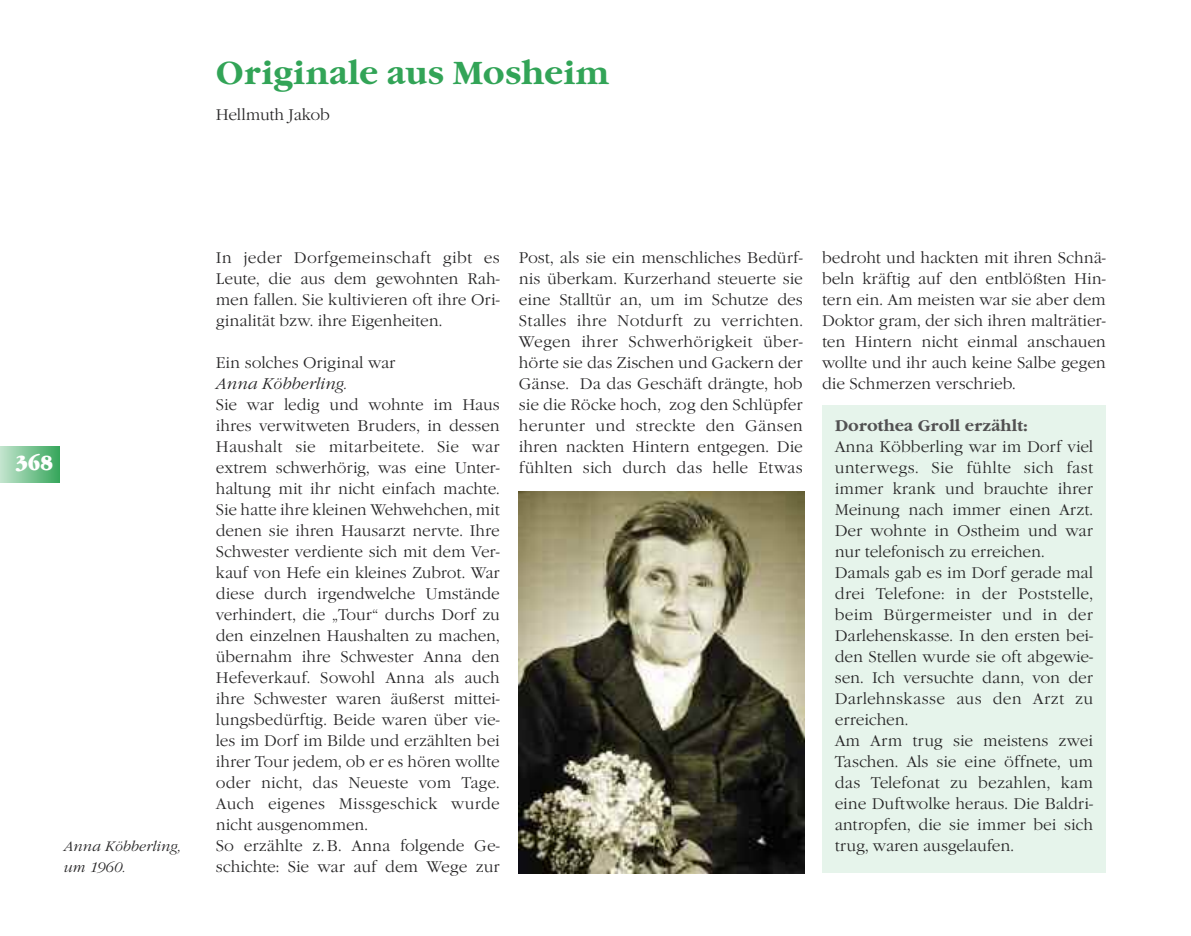
<style>
.page{position:relative;width:1191px;height:936px;background:#fff}
.page>*{position:absolute;margin:0;border:0;box-sizing:border-box;transform-origin:0 0}
.t1{font:700 33px "Garamond Nova";color:#32a457}
.t2{font:21px "Garamond Nova Ultra";color:#fff;scale:.85 1}
.t3{font:300 16.05px/21px "Garamond Nova";color:#272627;text-align:justify}
.t4{font:700 16.05px "Garamond Nova";color:#525152}
.t5{font:italic 300 16.05px "Garamond Nova";color:#272627}
.t6{font:italic 300 14.25px/21px "Garamond Nova";color:#272627}
</style>
<div class="page">
<div style="left:0;top:446px;width:59px;height:36px;background:linear-gradient(to right,#c4e5cf,#38a75d)"></div>
<div style="left:822px;top:405px;width:284px;height:468px;background:#e6f4eb"></div>
<img style="left:519px;top:491px;width:285px;height:382px">
<h1 class="t1" style="left:216px;top:53px;width:395px">Originale aus Mosheim</h1>
<p class="t3" style="left:216px;top:104px;width:116px">Hellmuth Jakob</p>
<h2 class="t2" style="left:15px;top:451px;width:46px">368</h2>
<p class="t6" style="left:64px;top:835px;width:119px">Anna Köbberling, um 1960.</p>
<p class="t3" style="left:216px;top:247px;width:285px">In jeder Dorfgemeinschaft gibt es Leute, die aus dem gewohnten Rah&shy;men fallen. Sie kultivieren oft ihre Ori&shy;ginalität bzw. ihre Eigenheiten.</p>
<p class="t3" style="left:216px;top:352px;width:181px">Ein solches Original war</p>
<p class="t5" style="left:216px;top:374px;width:134px">Anna Köbberling.</p>
<p class="t3" style="left:216px;top:394px;width:285px;text-align:left">Sie war ledig und wohnte im Haus ihres verwitweten Bruders, in dessen Haushalt sie mitarbeitete. Sie war extrem schwerhörig, was eine Unter&shy;haltung mit ihr nicht einfach machte.<br>Sie hatte ihre kleinen Wehwehchen, mit denen sie ihren Hausarzt nervte. Ihre Schwester verdiente sich mit dem Ver&shy;kauf von Hefe ein kleines Zubrot. War diese durch irgendwelche Umstände verhindert, die „Tour“ durchs Dorf zu den einzelnen Haushalten zu machen, übernahm ihre Schwester Anna den Hefeverkauf. Sowohl Anna als auch ihre Schwester waren äußerst mittei&shy;lungsbedürftig. Beide waren über vie&shy;les im Dorf im Bilde und erzählten bei ihrer Tour jedem, ob er es hören wollte oder nicht, das Neueste vom Tage.<br>Auch eigenes Missgeschick wurde nicht ausgenommen.<br>So erzählte z.B. Anna folgende Ge&shy;schichte: Sie war auf dem Wege zur</p>
<p class="t3" style="left:519px;top:247px;width:285px">Post, als sie ein menschliches Bedürf&shy;nis überkam. Kurzerhand steuerte sie eine Stalltür an, um im Schutze des Stalles ihre Notdurft zu verrichten.<br>Wegen ihrer Schwerhörigkeit über&shy;hörte sie das Zischen und Gackern der Gänse. Da das Geschäft drängte, hob sie die Röcke hoch, zog den Schlüpfer herunter und streckte den Gänsen ihren nackten Hintern entgegen. Die fühlten sich durch das helle Etwas</p>
<p class="t3" style="left:822px;top:247px;width:285px">bedroht und hackten mit ihren Schnä&shy;beln kräftig auf den entblößten Hin&shy;tern ein. Am meisten war sie aber dem Doktor gram, der sich ihren malträtier&shy;ten Hintern nicht einmal anschauen wollte und ihr auch keine Salbe gegen die Schmerzen verschrieb.</p>
<p class="t4" style="left:834px;top:416px;width:195px">Dorothea Groll erzählt:</p>
<p class="t3" style="left:834px;top:436px;width:260px;text-align:left">Anna Köbberling war im Dorf viel unterwegs. Sie fühlte sich fast immer krank und brauchte ihrer<br>Meinung nach immer einen Arzt.<br>Der wohnte in Ostheim und war nur telefonisch zu erreichen.<br>Damals gab es im Dorf gerade mal drei Telefone: in der Poststelle, beim Bürgermeister und in der<br>Darlehenskasse. In den ersten bei&shy;den Stellen wurde sie oft abgewie&shy;sen. Ich versuchte dann, von der<br>Darlehnskasse aus den Arzt zu erreichen.<br>Am Arm trug sie meistens zwei<br>Taschen. Als sie eine öffnete, um das Telefonat zu bezahlen, kam eine Duftwolke heraus. Die Baldri&shy;antropfen, die sie immer bei sich trug, waren ausgelaufen.</p>
</div>
